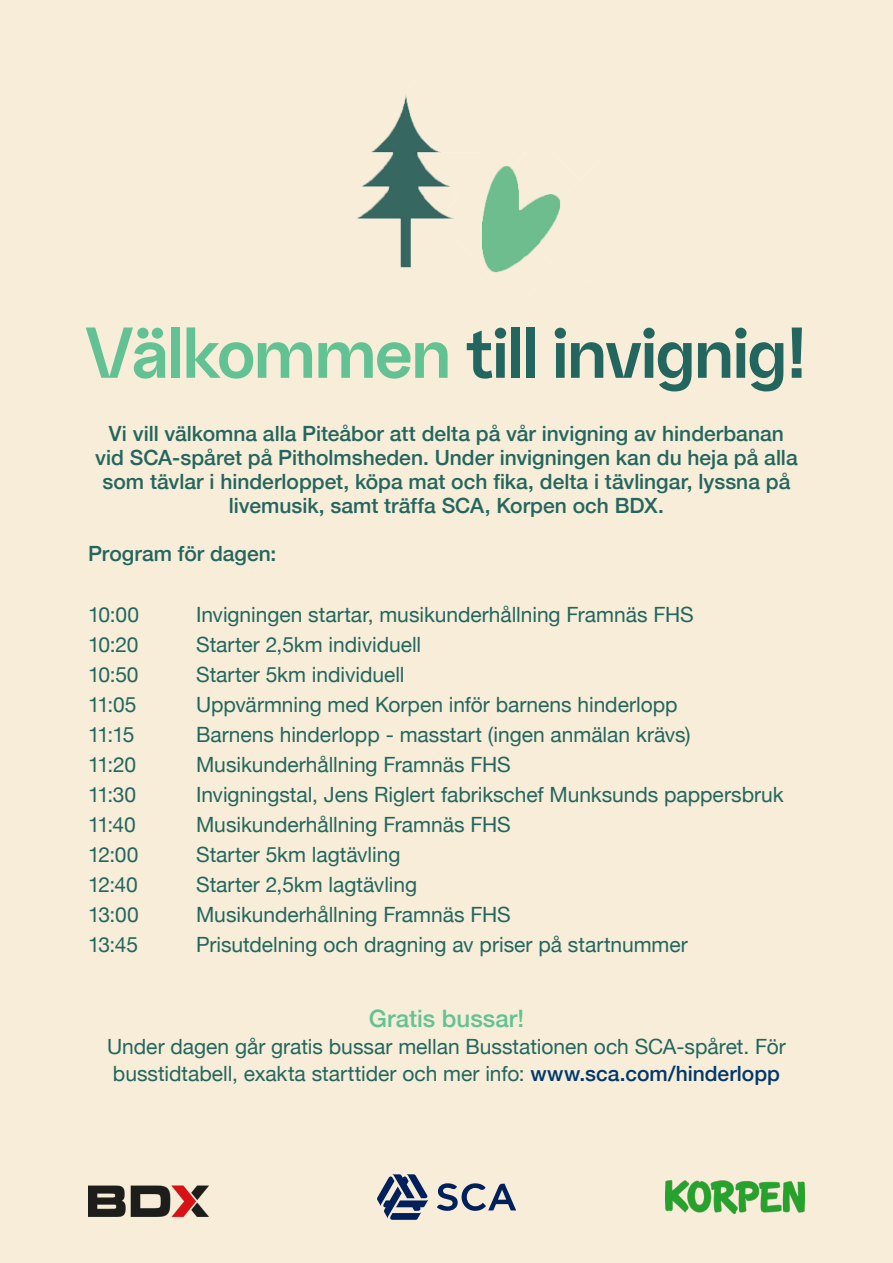
<style>
.page{position:relative;width:893px;height:1263px;background:#f7edd8}
.page>*{position:absolute;margin:0;border:0;box-sizing:border-box;transform-origin:0 0}
.t1{font:700 72px "SCA Sans";letter-spacing:-.02em;color:#23665f}
.t2{font:500 24px "Helvetica Neue";color:#63c294}
.t3{font:21px/27px "Helvetica Neue";color:#23665f}
.t4{font:500 21px/24px "Helvetica Neue";color:#23665f;text-align:center}
.s1{color:#63c294}
.s2{font-weight:500;color:#00386b}
</style>
<div class="page">
<svg style="left:437px;top:1183px;width:79px;height:28px;background:#979ea7"></svg>
<svg style="left:377px;top:1174px;width:51px;height:46px;background:#798498"></svg>
<img style="left:287px;top:82px;width:319px;height:212px">
<img style="left:88px;top:1185px;width:120px;height:31px">
<img style="left:665px;top:1181px;width:140px;height:32px">
<p class="t1" style="left:85px;top:298px;width:725px"><span class="s1">Välkommen</span> till invignig!</p>
<p class="t4" style="left:109px;top:420px;width:676px">Vi vill välkomna alla Piteåbor att delta på vår invigning av hinderbanan</p>
<p class="t4" style="left:95px;top:444px;width:704px">vid SCA-spåret på Pitholmsheden. Under invigningen kan du heja på alla som tävlar i hinderloppet, köpa mat och fika, delta i tävlingar, lyssna på livemusik, samt träffa SCA, Korpen och BDX.</p>
<p class="t4" style="left:88px;top:540px;width:190px">Program för dagen:</p>
<p class="t3" style="left:88px;top:602px;width:53px">10:00</p>
<p class="t3" style="left:196px;top:602px;width:499px">Invigningen startar, musikunderhållning Framnäs FHS</p>
<p class="t3" style="left:88px;top:632px;width:52px">10:20</p>
<p class="t3" style="left:196px;top:632px;width:227px">Starter 2,5km individuell</p>
<p class="t3" style="left:88px;top:662px;width:52px">10:50</p>
<p class="t3" style="left:196px;top:662px;width:210px">Starter 5km individuell</p>
<p class="t3" style="left:88px;top:692px;width:50px">11:05</p>
<p class="t3" style="left:196px;top:692px;width:483px">Uppvärmning med Korpen inför barnens hinderlopp</p>
<p class="t3" style="left:88px;top:722px;width:48px">11:15</p>
<p class="t3" style="left:196px;top:722px;width:496px">Barnens hinderlopp - masstart (ingen anmälan krävs)</p>
<p class="t3" style="left:88px;top:752px;width:49px">11:20</p>
<p class="t3" style="left:196px;top:752px;width:316px">Musikunderhållning Framnäs FHS</p>
<p class="t3" style="left:88px;top:782px;width:50px">11:30</p>
<p class="t3" style="left:196px;top:782px;width:589px">Invigningstal, Jens Riglert fabrikschef Munksunds pappersbruk</p>
<p class="t3" style="left:88px;top:812px;width:49px">11:40</p>
<p class="t3" style="left:196px;top:812px;width:316px">Musikunderhållning Framnäs FHS</p>
<p class="t3" style="left:88px;top:842px;width:52px">12:00</p>
<p class="t3" style="left:196px;top:842px;width:206px">Starter 5km lagtävling</p>
<p class="t3" style="left:88px;top:872px;width:51px">12:40</p>
<p class="t3" style="left:196px;top:872px;width:222px">Starter 2,5km lagtävling</p>
<p class="t3" style="left:88px;top:902px;width:52px">13:00</p>
<p class="t3" style="left:196px;top:902px;width:316px">Musikunderhållning Framnäs FHS</p>
<p class="t3" style="left:88px;top:932px;width:51px">13:45</p>
<p class="t3" style="left:196px;top:932px;width:493px">Prisutdelning och dragning av priser på startnummer</p>
<p class="t2" style="left:369px;top:999px;width:157px">Gratis bussar!</p>
<p class="t3" style="left:107px;top:1034px;width:680px">Under dagen går gratis bussar mellan Busstationen och SCA-spåret. För busstidtabell, exakta starttider och mer info: <span class="s2">www.sca.com/hinderlopp</span></p>
</div>
